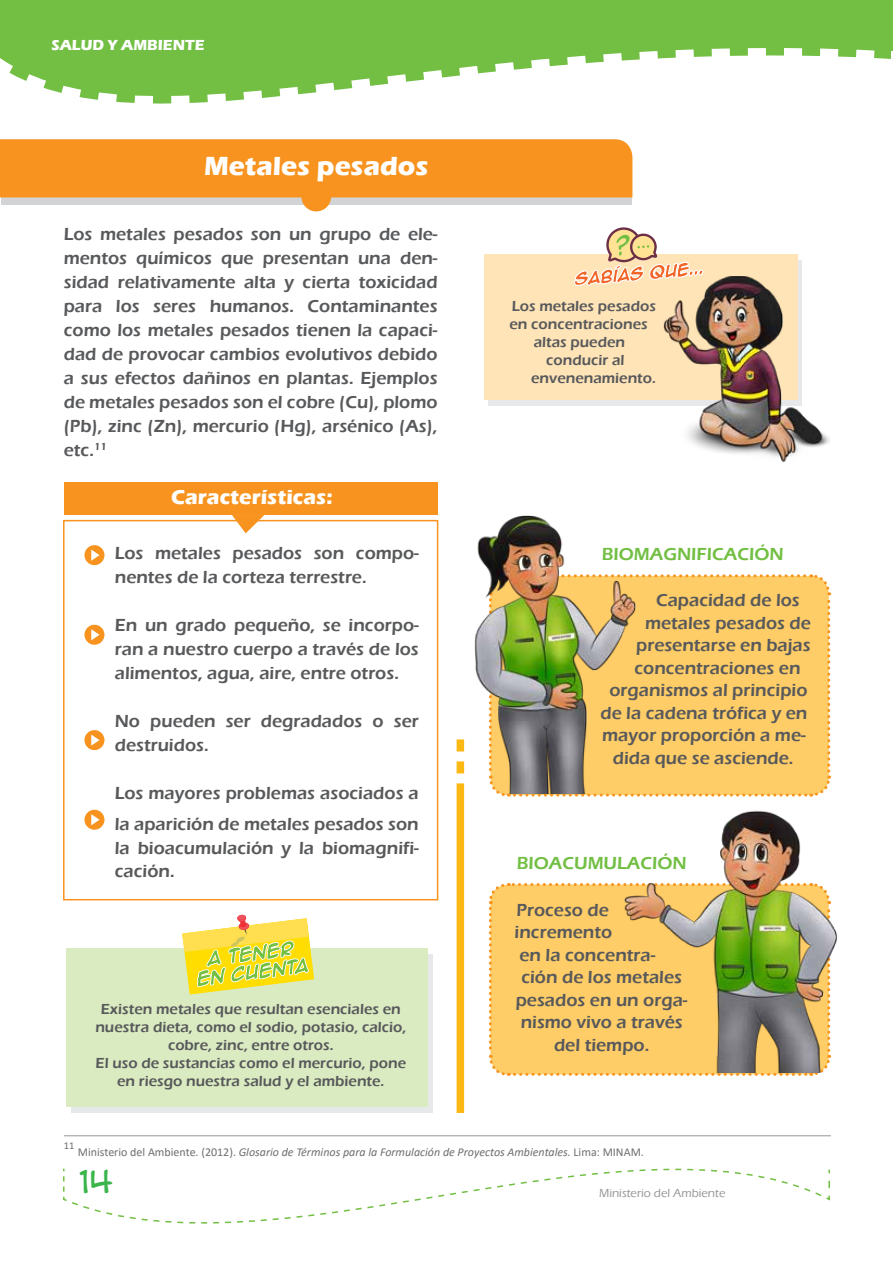
<style>
.page{position:relative;width:893px;height:1263px;background:#fff}
.page>*{position:absolute;margin:0;border:0;box-sizing:border-box;transform-origin:0 0}
.t1{font:30px "Anime Ace 2.0 BB";color:#39b54a}
.t2{font:700 27px "Eras ITC";color:#fff}
.t3{font:700 21px "Eras ITC";color:#fff}
.t4{font:600 18px/24px "Eras ITC";color:#58595b}
.t5{font:600 18px "Eras ITC";color:#72bf44}
.t6{font:600 15px/18px "Eras ITC";color:#58595b;text-align:center}
.t7{font:700 15px "Eras ITC";color:#fff}
.t8{font:italic 12px "Calibri";color:#6d6e71}
.t9{font:500 12px "Eras ITC";color:#939598}
.t10{font:10.5px "Calibri";color:#6d6e71}
.s1{font-style:normal}
</style>
<div class="page">
<svg style="left:67px;top:1106px;width:756px;height:118px"></svg>
<svg style="left:63px;top:1167px;width:767px;height:35px"></svg>
<svg style="left:17px;top:77px;width:429px;height:27px"></svg>
<svg style="left:0;top:0;width:893px;height:77px;background:#84c75c"></svg>
<div style="left:881px;top:0;width:11px;height:51px;background:#72bf44"></div>
<div style="left:501px;top:574px;width:331px;height:223px;background:#ffcd67"></div>
<svg style="left:488px;top:883px;width:330px;height:193px;background:#fecd6b"></svg>
<hr style="left:64px;top:1135px;width:767px;height:1px;background:#939598">
<div style="left:84px;top:545px;width:20px;height:20px;background:#f7931e;border-radius:50%"></div>
<svg style="left:91px;top:550px;width:9px;height:11px"></svg>
<div style="left:84px;top:730px;width:20px;height:20px;background:#f7931e;border-radius:50%"></div>
<svg style="left:91px;top:734px;width:9px;height:12px"></svg>
<div style="left:84px;top:625px;width:20px;height:20px;background:#f7931e;border-radius:50%"></div>
<svg style="left:91px;top:629px;width:9px;height:11px"></svg>
<div style="left:84px;top:810px;width:20px;height:20px;background:#f7931e;border-radius:50%"></div>
<svg style="left:91px;top:814px;width:9px;height:11px"></svg>
<div style="left:1px;top:172px;width:631px;height:32px;background:linear-gradient(to right,#d1d3d4,#d1d3d4)"></div>
<div style="left:0;top:139px;width:632px;height:58px;background:#f7931e"></div>
<div style="left:301px;top:182px;width:30px;height:29px;background:#f7931e;border-radius:50%"></div>
<svg style="left:489px;top:260px;width:313px;height:145px"></svg>
<div style="left:484px;top:254px;width:313px;height:145px;background:#ffe4b8"></div>
<svg style="left:574px;top:227px;width:129px;height:59px"></svg>
<img style="left:656px;top:276px;width:173px;height:187px">
<div style="left:64px;top:482px;width:374px;height:33px;background:#f7931e"></div>
<div style="left:63px;top:520px;width:375px;height:380px;border:2px solid #f7931e"></div>
<svg style="left:232px;top:515px;width:32px;height:18px"></svg>
<div style="left:457px;top:783px;width:7px;height:330px;background:#fdb913"></div>
<div style="left:457px;top:739px;width:7px;height:12px;background:#fdb913"></div>
<div style="left:457px;top:761px;width:7px;height:12px;background:#fdb913"></div>
<div style="left:71px;top:955px;width:362px;height:158px;background:#e7e8e9"></div>
<div style="left:67px;top:948px;width:361px;height:159px;background:#daebc1"></div>
<svg style="left:182px;top:915px;width:132px;height:79px"></svg>
<img style="left:461px;top:515px;width:184px;height:279px">
<img style="left:618px;top:810px;width:219px;height:263px">
<p class="t7" style="left:51px;top:36px;width:155px">SALUD Y AMBIENTE</p>
<h2 class="t2" style="left:204px;top:150px;width:226px">Metales pesados</h2>
<p class="t4" style="left:64px;top:222px;width:375px;text-align:justify">Los metales pesados son un grupo de ele&shy;mentos químicos que presentan una den&shy;sidad relativamente alta y cierta toxicidad para los seres humanos. Contaminantes como los metales pesados tienen la capaci&shy;dad de provocar cambios evolutivos debido a sus efectos dañinos en plantas. Ejemplos de metales pesados son el cobre (Cu), plomo (Pb), zinc (Zn), mercurio (Hg), arsénico (As), etc.<sup>11</sup></p>
<p class="t3" style="left:171px;top:485px;width:163px">Características:</p>
<p class="t4" style="left:115px;top:542px;width:305px">Los metales pesados son compo&shy;nentes de la corteza terrestre.</p>
<p class="t4" style="left:115px;top:614px;width:305px;text-align:justify">En un grado pequeño, se incorpo&shy;ran a nuestro cuerpo a través de los alimentos, agua, aire, entre otros.</p>
<p class="t4" style="left:115px;top:710px;width:305px">No pueden ser degradados o ser destruidos.</p>
<p class="t4" style="left:115px;top:779px;width:305px;line-height:30px">Los mayores problemas asociados a la aparición de metales pesados son</p>
<p class="t4" style="left:115px;top:836px;width:305px">la bioacumulación y la biomagnifi&shy;cación.</p>
<p class="t6" style="left:95px;top:1000px;width:312px">Existen metales que resultan esenciales en nuestra dieta, como el sodio, potasio, calcio, cobre, zinc, entre otros.<br>El uso de sustancias como el mercurio, pone en riesgo nuestra salud y el ambiente.</p>
<p class="t6" style="left:512px;top:297px;width:146px">Los metales pesados</p>
<p class="t6" style="left:509px;top:315px;width:140px">en concentraciones</p>
<p class="t6" style="left:534px;top:333px;width:93px">altas pueden</p>
<p class="t6" style="left:546px;top:351px;width:80px">conducir al</p>
<p class="t6" style="left:531px;top:369px;width:126px">envenenamiento.</p>
<p class="t5" style="left:602px;top:544px;width:183px">BIOMAGNIFICACIÓN</p>
<p class="t4" style="left:656px;top:588px;width:145px">Capacidad de los</p>
<p class="t4" style="left:645px;top:611px;width:167px">metales pesados de</p>
<p class="t4" style="left:636px;top:633px;width:176px">presentarse en bajas</p>
<p class="t4" style="left:634px;top:656px;width:168px">concentraciones en</p>
<p class="t4" style="left:609px;top:678px;width:200px">organismos al principio</p>
<p class="t4" style="left:600px;top:701px;width:209px">de la cadena trófica y en</p>
<p class="t4" style="left:602px;top:723px;width:205px">mayor proporción a me-</p>
<p class="t4" style="left:613px;top:746px;width:182px">dida que se asciende.</p>
<p class="t5" style="left:517px;top:853px;width:171px">BIOACUMULACIÓN</p>
<p class="t4" style="left:516px;top:898px;width:94px">Proceso de</p>
<p class="t4" style="left:515px;top:920px;width:99px">incremento</p>
<p class="t4" style="left:519px;top:943px;width:137px">en la concentra-</p>
<p class="t4" style="left:521px;top:965px;width:162px">ción de los metales</p>
<p class="t4" style="left:516px;top:988px;width:173px">pesados en un orga-</p>
<p class="t4" style="left:521px;top:1010px;width:164px">nismo vivo a través</p>
<p class="t4" style="left:554px;top:1033px;width:97px">del tiempo.</p>
<p class="t10" style="left:64px;top:1138px;width:12px">11</p>
<p class="t8" style="left:78px;top:1144px;width:568px"><span class="s1">Ministerio del Ambiente. (2012).</span> Glosario de Términos para la Formulación de Proyectos Ambientales. <span class="s1">Lima: MINAM.</span></p>
<h1 class="t1" style="left:79px;top:1162px;width:35px">14</h1>
<p class="t9" style="left:599px;top:1186px;width:128px">Ministerio del Ambiente</p>
</div>
